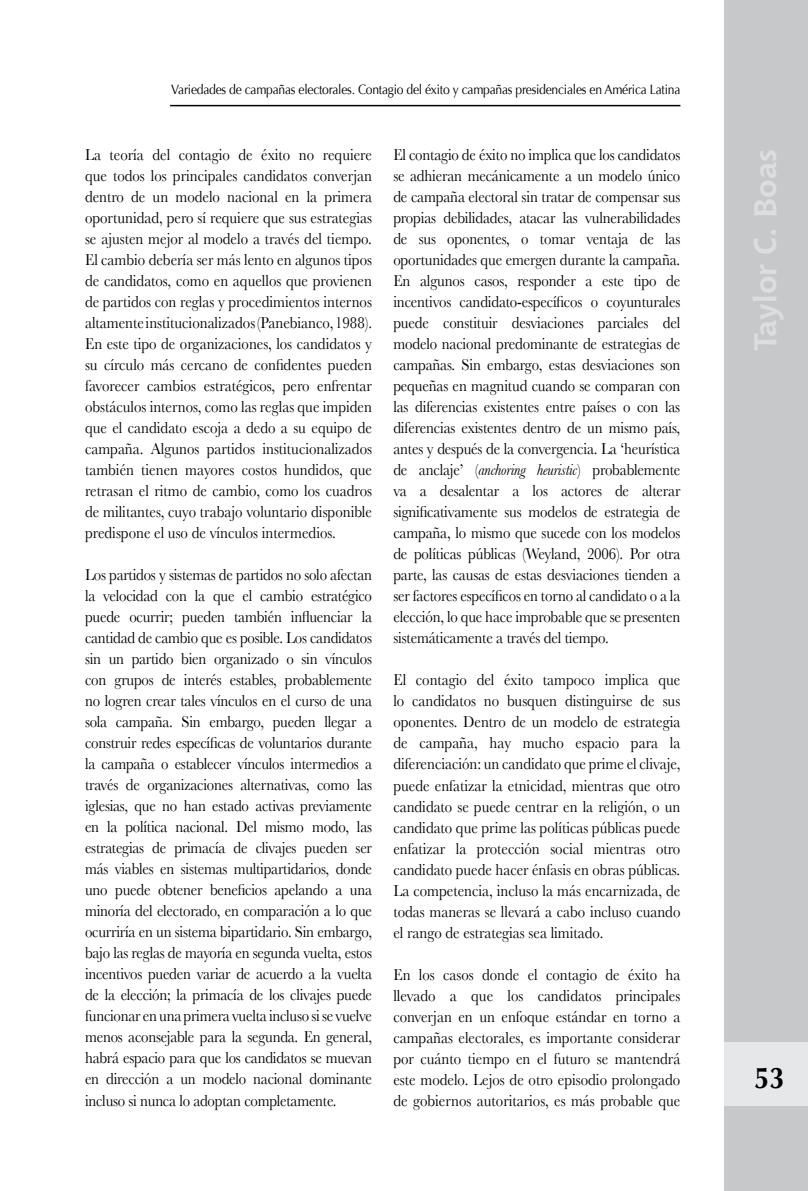
<style>
.page{position:relative;width:808px;height:1191px;background:#fff}
.page>*{position:absolute;margin:0;border:0;box-sizing:border-box;transform-origin:0 0}
.t1{font:700 31.5px "Chianti BT";color:#dcddde}
.t2{font:700 30px "Optima";color:#000;scale:.9 1}
.t3{font:16.5px/21px "Baskerville";color:#000;text-align:justify;scale:.9 1}
.t4{font:13.5px "Optima";letter-spacing:-.02em;color:#000;scale:.9 1}
.s1{font-style:italic}
</style>
<div class="page">
<div style="left:724px;top:0;width:84px;height:1191px;background:#c7c8ca"></div>
<div style="left:724px;top:1042px;width:84px;height:64px;background:#e6e7e8"></div>
<hr style="left:170px;top:105px;width:510px;height:1px;background:#000">
<p class="t4" style="left:171px;top:81px;width:567px">Variedades de campañas electorales. Contagio del éxito y campañas presidenciales en América Latina</p>
<p class="t3" style="left:85px;top:144px;width:320px">La teoría del contagio de éxito no requiere que todos los principales candidatos converjan dentro de un modelo nacional en la primera oportunidad, pero sí requiere que sus estrategias se ajusten mejor al modelo a través del tiempo.<br>El cambio debería ser más lento en algunos tipos de candidatos, como en aquellos que provienen de partidos con reglas y procedimientos internos altamente institucionalizados (Panebianco, 1988).<br>En este tipo de organizaciones, los candidatos y su círculo más cercano de confidentes pueden favorecer cambios estratégicos, pero enfrentar obstáculos internos, como las reglas que impiden que el candidato escoja a dedo a su equipo de campaña. Algunos partidos institucionalizados también tienen mayores costos hundidos, que retrasan el ritmo de cambio, como los cuadros de militantes, cuyo trabajo voluntario disponible predispone el uso de vínculos intermedios.</p>
<p class="t3" style="left:85px;top:564px;width:320px">Los partidos y sistemas de partidos no solo afectan la velocidad con la que el cambio estratégico puede ocurrir; pueden también influenciar la cantidad de cambio que es posible. Los candidatos sin un partido bien organizado o sin vínculos con grupos de interés estables, probablemente no logren crear tales vínculos en el curso de una sola campaña. Sin embargo, pueden llegar a construir redes específicas de voluntarios durante la campaña o establecer vínculos intermedios a través de organizaciones alternativas, como las iglesias, que no han estado activas previamente en la política nacional. Del mismo modo, las estrategias de primacía de clivajes pueden ser más viables en sistemas multipartidarios, donde uno puede obtener beneficios apelando a una minoría del electorado, en comparación a lo que ocurriría en un sistema bipartidario. Sin embargo, bajo las reglas de mayoría en segunda vuelta, estos incentivos pueden variar de acuerdo a la vuelta de la elección; la primacía de los clivajes puede funcionar en una primera vuelta incluso si se vuelve menos aconsejable para la segunda. En general, habrá espacio para que los candidatos se muevan en dirección a un modelo nacional dominante incluso si nunca lo adoptan completamente.</p>
<p class="t3" style="left:393px;top:144px;width:320px">El contagio de éxito no implica que los candidatos se adhieran mecánicamente a un modelo único de campaña electoral sin tratar de compensar sus propias debilidades, atacar las vulnerabilidades de sus oponentes, o tomar ventaja de las oportunidades que emergen durante la campaña.<br>En algunos casos, responder a este tipo de incentivos candidato-específicos o coyunturales puede constituir desviaciones parciales del modelo nacional predominante de estrategias de campañas. Sin embargo, estas desviaciones son pequeñas en magnitud cuando se comparan con las diferencias existentes entre países o con las diferencias existentes dentro de un mismo país, antes y después de la convergencia. La ‘heurística de anclaje’ (<span class="s1">anchoring heuristic</span>) probablemente va a desalentar a los actores de alterar significativamente sus modelos de estrategia de campaña, lo mismo que sucede con los modelos de políticas públicas (Weyland, 2006). Por otra parte, las causas de estas desviaciones tienden a ser factores específicos en torno al candidato o a la elección, lo que hace improbable que se presenten sistemáticamente a través del tiempo.</p>
<p class="t3" style="left:393px;top:669px;width:320px">El contagio del éxito tampoco implica que lo candidatos no busquen distinguirse de sus oponentes. Dentro de un modelo de estrategia de campaña, hay mucho espacio para la diferenciación: un candidato que prime el clivaje, puede enfatizar la etnicidad, mientras que otro candidato se puede centrar en la religión, o un candidato que prime las políticas públicas puede enfatizar la protección social mientras otro candidato puede hacer énfasis en obras públicas.<br>La competencia, incluso la más encarnizada, de todas maneras se llevará a cabo incluso cuando el rango de estrategias sea limitado.</p>
<p class="t3" style="left:393px;top:963px;width:320px">En los casos donde el contagio de éxito ha llevado a que los candidatos principales converjan en un enfoque estándar en torno a campañas electorales, es importante considerar por cuánto tiempo en el futuro se mantendrá este modelo. Lejos de otro episodio prolongado de gobiernos autoritarios, es más probable que</p>
<h1 class="t1" style="left:746px;top:351px;width:204px;rotate:-90deg">Taylor C. Boas</h1>
<h2 class="t2" style="left:754px;top:1060px;width:35px">53</h2>
</div>
